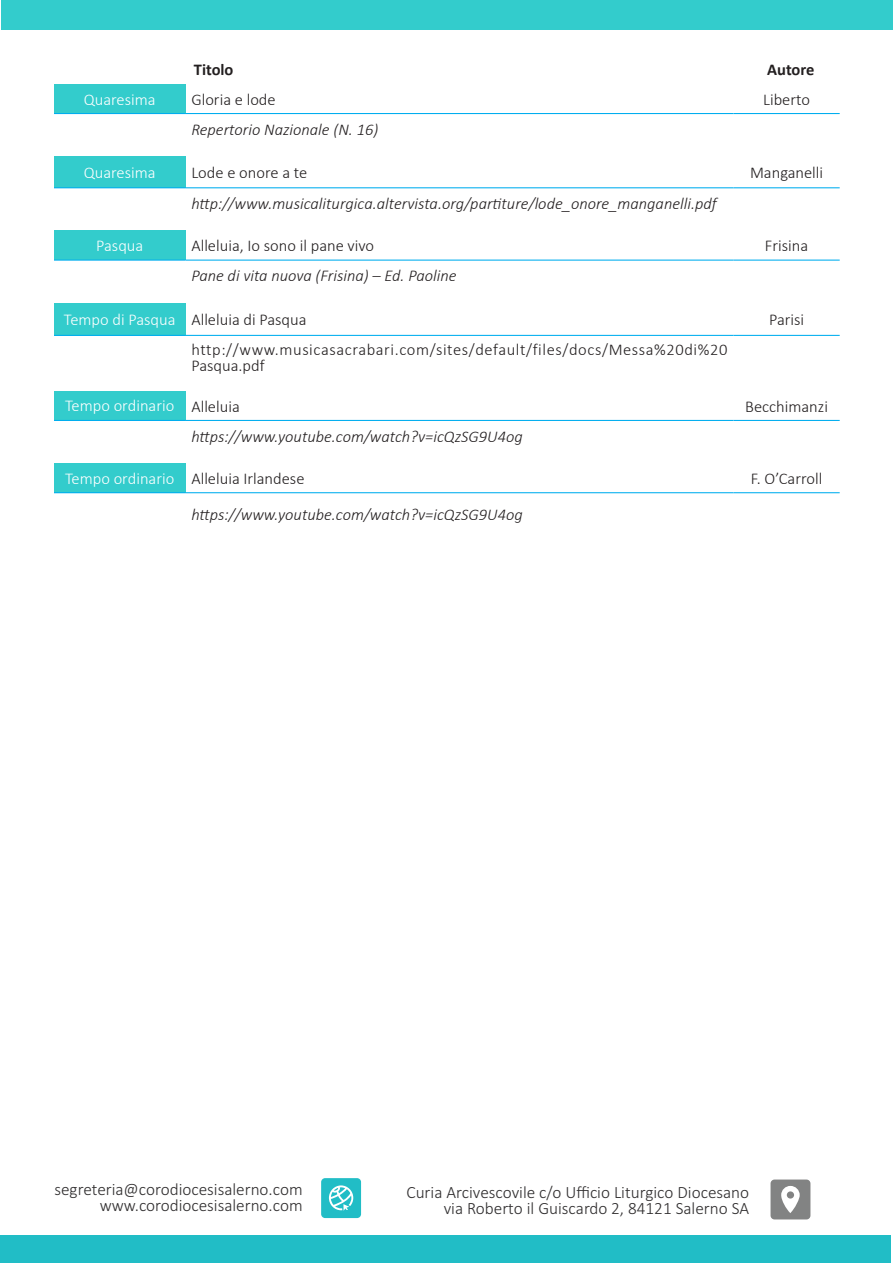
<style>
.page{position:relative;width:893px;height:1263px;background:#fff}
.page>*{position:absolute;margin:0;border:0;box-sizing:border-box;transform-origin:0 0}
.t1{font:300 17.25px/16.2px "Calibri";color:#312f30;text-align:right}
.t2{font:italic 300 16.5px "Calibri";color:#231f20}
.t3{font:300 16.5px "Calibri";color:#231f20}
.t4{font:300 16.5px/16.5px "Calibri";letter-spacing:.035em;color:#231f20}
.t5{font:300 16.5px "Calibri";color:#fff}
.t6{font:700 16.5px "Calibri";color:#231f20}
</style>
<div class="page">
<div style="left:770px;top:1179px;width:40px;height:40px;background:#828383;border-radius:4px"></div>
<svg style="left:781px;top:1186px;width:19px;height:27px"></svg>
<div style="left:321px;top:1178px;width:40px;height:40px;background:#21bdc6;border-radius:4px"></div>
<svg style="left:329px;top:1185px;width:24px;height:26px"></svg>
<div style="left:0;top:1235px;width:891px;height:28px;background:#21bdc6"></div>
<div style="left:1px;top:1px;width:892px;height:29px;background:#3cc"></div>
<div style="left:54px;top:84px;width:131px;height:30px;background:#3cc"></div>
<div style="left:54px;top:156px;width:131px;height:32px;background:#3cc"></div>
<div style="left:54px;top:230px;width:131px;height:30px;background:#3cc"></div>
<div style="left:54px;top:303px;width:131px;height:32px;background:#3cc"></div>
<div style="left:54px;top:391px;width:131px;height:29px;background:#3cc"></div>
<div style="left:54px;top:463px;width:131px;height:30px;background:#3cc"></div>
<hr style="left:54px;top:113px;width:131px;height:1px;background:#00aeef">
<hr style="left:185px;top:113px;width:548px;height:1px;background:#00aeef">
<hr style="left:733px;top:113px;width:107px;height:1px;background:#00aeef">
<hr style="left:54px;top:187px;width:131px;height:1px;background:#00aeef">
<hr style="left:185px;top:187px;width:548px;height:1px;background:#00aeef">
<hr style="left:733px;top:187px;width:107px;height:1px;background:#00aeef">
<hr style="left:54px;top:260px;width:131px;height:1px;background:#00aeef">
<hr style="left:185px;top:260px;width:548px;height:1px;background:#00aeef">
<hr style="left:733px;top:260px;width:107px;height:1px;background:#00aeef">
<hr style="left:54px;top:335px;width:131px;height:1px;background:#00aeef">
<hr style="left:185px;top:335px;width:548px;height:1px;background:#00aeef">
<hr style="left:733px;top:335px;width:107px;height:1px;background:#00aeef">
<hr style="left:54px;top:420px;width:131px;height:1px;background:#00aeef">
<hr style="left:185px;top:420px;width:548px;height:1px;background:#00aeef">
<hr style="left:733px;top:420px;width:107px;height:1px;background:#00aeef">
<hr style="left:54px;top:492px;width:131px;height:1px;background:#00aeef">
<hr style="left:185px;top:492px;width:548px;height:1px;background:#00aeef">
<hr style="left:733px;top:492px;width:107px;height:1px;background:#00aeef">
<p class="t6" style="left:194px;top:58px;width:41px">Titolo</p>
<p class="t6" style="left:767px;top:58px;width:49px">Autore</p>
<p class="t5" style="left:84px;top:89px;width:73px">Quaresima</p>
<p class="t3" style="left:191px;top:89px;width:86px">Gloria e lode</p>
<p class="t3" style="left:763px;top:89px;width:48px">Liberto</p>
<p class="t2" style="left:191px;top:119px;width:188px">Repertorio Nazionale (N. 16)</p>
<p class="t5" style="left:84px;top:162px;width:73px">Quaresima</p>
<p class="t3" style="left:191px;top:162px;width:117px">Lode e onore a te</p>
<p class="t3" style="left:750px;top:162px;width:75px">Manganelli</p>
<p class="t2" style="left:191px;top:193px;width:527px">http://www.musicaliturgica.altervista.org/partiture/lode_onore_manganelli.pdf</p>
<p class="t5" style="left:96px;top:235px;width:49px">Pasqua</p>
<p class="t3" style="left:191px;top:236px;width:184px">Alleluia, Io sono il pane vivo</p>
<p class="t3" style="left:765px;top:236px;width:45px">Frisina</p>
<p class="t2" style="left:191px;top:265px;width:267px">Pane di vita nuova (Frisina) – Ed. Paoline</p>
<p class="t5" style="left:64px;top:309px;width:113px">Tempo di Pasqua</p>
<p class="t3" style="left:191px;top:309px;width:117px">Alleluia di Pasqua</p>
<p class="t3" style="left:769px;top:309px;width:37px">Parisi</p>
<p class="t4" style="left:191px;top:341px;width:538px">http://www.musicasacrabari.com/sites/default/files/docs/Messa%20di%20<br>Pasqua.pdf</p>
<p class="t5" style="left:65px;top:396px;width:111px">Tempo ordinario</p>
<p class="t3" style="left:191px;top:396px;width:50px">Alleluia</p>
<p class="t3" style="left:745px;top:396px;width:84px">Becchimanzi</p>
<p class="t2" style="left:191px;top:426px;width:333px">https://www.youtube.com/watch?v=icQzSG9U4og</p>
<p class="t5" style="left:65px;top:468px;width:111px">Tempo ordinario</p>
<p class="t3" style="left:191px;top:468px;width:115px">Alleluia Irlandese</p>
<p class="t3" style="left:751px;top:468px;width:73px">F. O’Carroll</p>
<p class="t2" style="left:191px;top:504px;width:333px">https://www.youtube.com/watch?v=icQzSG9U4og</p>
<p class="t1" style="left:54px;top:1181px;width:250px">segreteria@corodiocesisalerno.com www.corodiocesisalerno.com</p>
<p class="t1" style="left:406px;top:1184px;width:344px">Curia Arcivescovile c/o Ufficio Liturgico Diocesano via Roberto il Guiscardo 2, 84121 Salerno SA</p>
</div>
